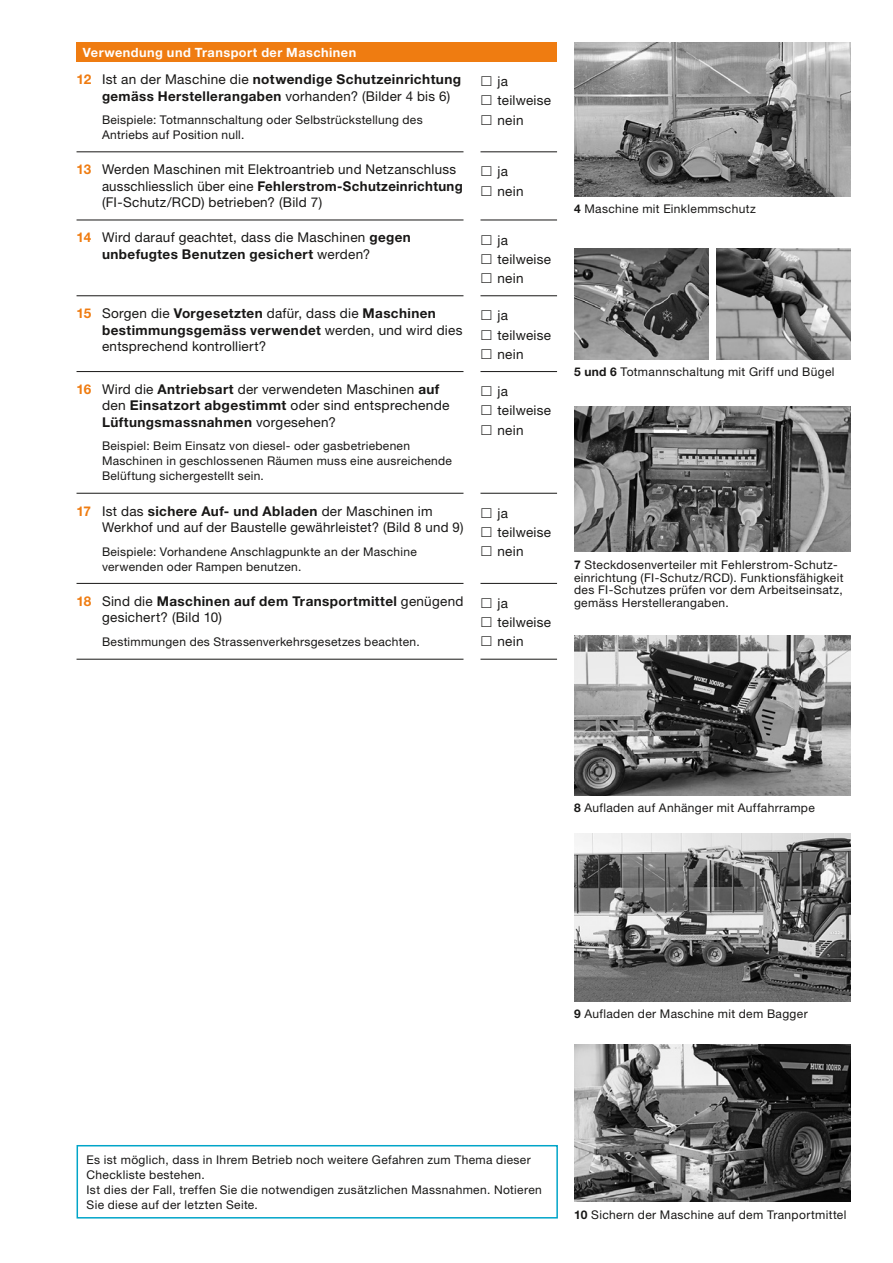
<style>
.page{position:relative;width:893px;height:1263px;background:#fff}
.page>*{position:absolute;margin:0;border:0;box-sizing:border-box;transform-origin:0 0}
.t1{font:13.5px/19.2px "Helvetica Neue LT Std";letter-spacing:.02em;color:#181716}
.t2{font:700 13.5px/16.5px "Helvetica Neue LT Std";letter-spacing:.03em;color:#181716}
.t3{font:700 12.75px "Helvetica Neue LT Std";letter-spacing:.035em;color:#fff}
.t4{font:12px/15px "Helvetica Neue LT Std";letter-spacing:.025em;color:#181716}
.s1{color:#ef7c11}
.s2{font-weight:400}
.s3{font-weight:700;color:#ef7c11}
.s4{font-weight:700}
</style>
<div class="page">
<img style="left:574px;top:43px;width:276px;height:153px">
<img style="left:716px;top:248px;width:134px;height:111px">
<img style="left:574px;top:248px;width:134px;height:111px">
<img style="left:574px;top:407px;width:276px;height:145px">
<img style="left:574px;top:636px;width:276px;height:159px">
<img style="left:574px;top:833px;width:276px;height:168px">
<img style="left:574px;top:1044px;width:276px;height:157px">
<div style="left:77px;top:43px;width:480px;height:19px;background:#ef7c11"></div>
<hr style="left:480px;top:151px;width:77px;height:1px;background:#181716">
<hr style="left:480px;top:220px;width:77px;height:1px;background:#181716">
<hr style="left:480px;top:295px;width:77px;height:1px;background:#181716">
<hr style="left:480px;top:371px;width:77px;height:1px;background:#181716">
<hr style="left:480px;top:493px;width:77px;height:1px;background:#181716">
<hr style="left:480px;top:583px;width:77px;height:1px;background:#181716">
<hr style="left:480px;top:659px;width:77px;height:1px;background:#181716">
<hr style="left:77px;top:151px;width:386px;height:1px;background:#181716">
<hr style="left:77px;top:220px;width:386px;height:1px;background:#181716">
<hr style="left:77px;top:295px;width:386px;height:1px;background:#181716">
<hr style="left:77px;top:371px;width:386px;height:1px;background:#181716">
<hr style="left:77px;top:493px;width:386px;height:1px;background:#181716">
<hr style="left:77px;top:583px;width:386px;height:1px;background:#181716">
<hr style="left:77px;top:659px;width:386px;height:1px;background:#181716">
<div style="left:77px;top:1145px;width:481px;height:73px;border:2px solid #00a5c8"></div>
<p class="t3" style="left:83px;top:44px;width:275px">Verwendung und Transport der Maschinen</p>
<p class="t2" style="left:102px;top:71px;width:361px;text-indent:-26px"><span class="s1">12</span> <span class="s2">Ist an der Maschine die</span> notwendige Schutzeinrichtung gemäss Herstellerangaben <span class="s2">vorhanden? (Bilder 4 bis 6)</span></p>
<p class="t4" style="left:102px;top:112px;width:322px">Beispiele: Totmannschaltung oder Selbstrückstellung des<br>Antriebs auf Position null.</p>
<p class="t1" style="left:497px;top:72px;width:55px">ja teilweise nein</p>
<p class="t1" style="left:102px;top:161px;width:362px;line-height:16.5px;text-indent:-26px"><span class="s3">13</span> Werden Maschinen mit Elektroantrieb und Netzanschluss ausschliesslich über eine <span class="s4">Fehlerstrom-Schutzeinrichtung </span>(FI-Schutz/RCD) betrieben? (Bild 7)</p>
<p class="t1" style="left:497px;top:162px;width:27px">ja nein</p>
<p class="t1" style="left:102px;top:229px;width:310px;line-height:16.5px;text-indent:-26px"><span class="s3">14</span> Wird darauf geachtet, dass die Maschinen <span class="s4">gegen unbefugtes Benutzen gesichert</span> werden?</p>
<p class="t1" style="left:497px;top:230px;width:55px">ja teilweise nein</p>
<p class="t1" style="left:102px;top:305px;width:362px;line-height:16.5px;text-indent:-26px"><span class="s3">15</span> Sorgen die <span class="s4">Vorgesetzten</span> dafür, dass die <span class="s4">Maschinen bestimmungsgemäss verwendet</span> werden, und wird dies entsprechend kontrolliert?</p>
<p class="t1" style="left:498px;top:306px;width:55px">ja teilweise nein</p>
<p class="t1" style="left:102px;top:381px;width:349px;line-height:16.5px;text-indent:-25px"><span class="s3">16</span> Wird die <span class="s4">Antriebsart</span> der verwendeten Maschinen <span class="s4">auf </span>den <span class="s4">Einsatzort abgestimmt</span> oder sind entsprechende<br><span class="s4">Lüftungsmassnahmen</span> vorgesehen?</p>
<p class="t4" style="left:102px;top:438px;width:351px">Beispiel: Beim Einsatz von diesel- oder gasbetriebenen<br>Maschinen in geschlossenen Räumen muss eine ausreichende<br>Belüftung sichergestellt sein.</p>
<p class="t1" style="left:497px;top:381px;width:55px">ja teilweise nein</p>
<p class="t1" style="left:102px;top:502px;width:363px;line-height:16.5px;text-indent:-26px"><span class="s3">17</span> Ist das <span class="s4">sichere Auf- und Abladen</span> der Maschinen im<br>Werkhof und auf der Baustelle gewährleistet? (Bild 8 und 9)</p>
<p class="t4" style="left:102px;top:544px;width:316px">Beispiele: Vorhandene Anschlagpunkte an der Maschine verwenden oder Rampen benutzen.</p>
<p class="t1" style="left:102px;top:592px;width:363px;line-height:16.5px;text-indent:-26px"><span class="s3">18</span> Sind die <span class="s4">Maschinen auf dem Transportmittel</span> genügend gesichert? (Bild 10)</p>
<p class="t4" style="left:102px;top:634px;width:319px">Bestimmungen des Strassenverkehrsgesetzes beachten.</p>
<p class="t1" style="left:497px;top:503px;width:55px">ja teilweise nein</p>
<p class="t1" style="left:497px;top:593px;width:55px">ja teilweise nein</p>
<p class="t4" style="left:574px;top:202px;width:183px"><span class="s4">4</span> Maschine mit Einklemmschutz</p>
<p class="t4" style="left:574px;top:364px;width:262px"><span class="s4">5 und 6</span> Totmannschaltung mit Griff und Bügel</p>
<p class="t4" style="left:574px;top:558px;width:271px;line-height:12.8px"><span class="s4">7</span> Steckdosenverteiler mit Fehlerstrom-Schutz&shy;einrichtung (FI-Schutz/RCD). Funktionsfähigkeit des FI-Schutzes prüfen vor dem Arbeitseinsatz, gemäss Herstellerangaben.</p>
<p class="t4" style="left:574px;top:800px;width:242px"><span class="s4">8</span> Aufladen auf Anhänger mit Auffahrrampe</p>
<p class="t4" style="left:574px;top:1006px;width:235px"><span class="s4">9</span> Aufladen der Maschine mit dem Bagger</p>
<p class="t4" style="left:87px;top:1151px;width:457px">Es ist möglich, dass in Ihrem Betrieb noch weitere Gefahren zum Thema dieser Checkliste bestehen.<br>Ist dies der Fall, treffen Sie die notwendigen zusätzlichen Massnahmen. Notieren Sie diese auf der letzten Seite.</p>
<p class="t4" style="left:574px;top:1206px;width:274px"><span class="s4">10</span> Sichern der Maschine auf dem Tranportmittel</p>
</div>
